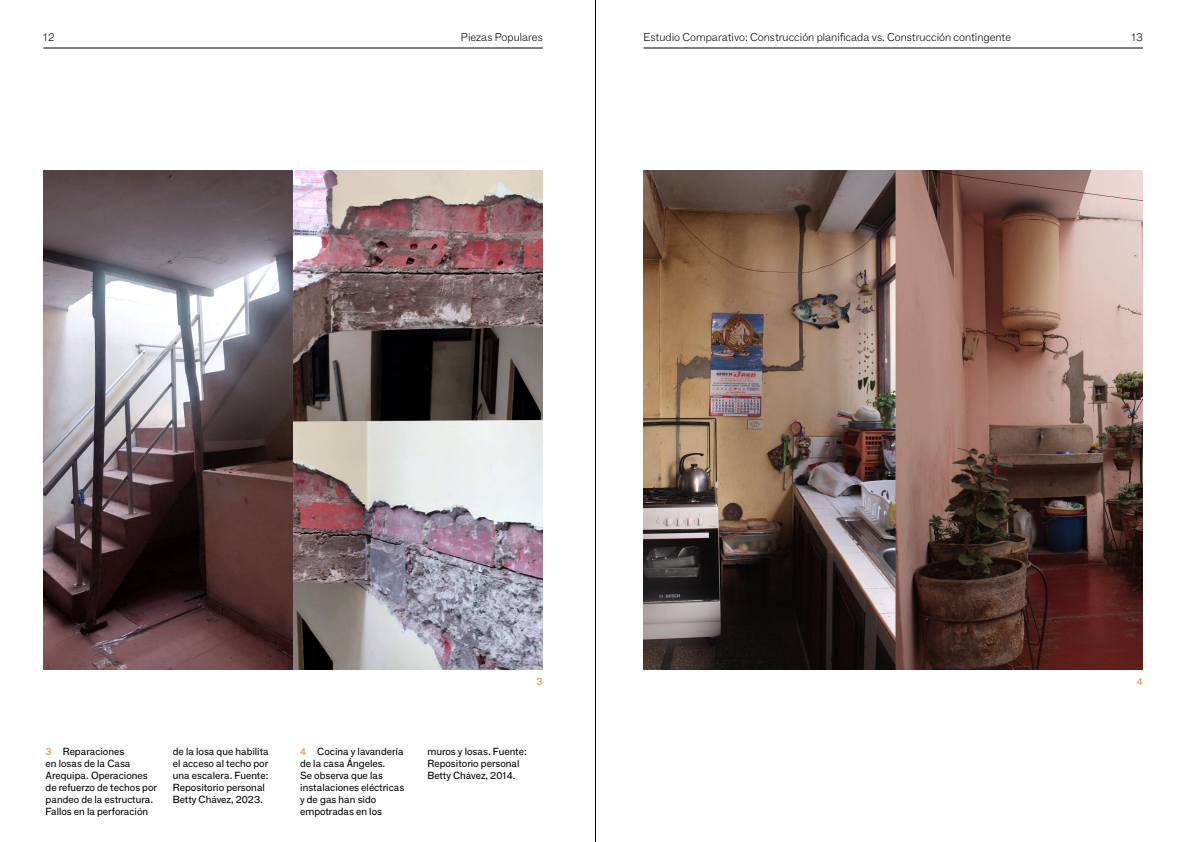
<style>
.page{position:relative;width:1191px;height:842px;background:#fff}
.page>*{position:absolute;margin:0;border:0;box-sizing:border-box;transform-origin:0 0}
.t1{font:100 11px "F Grotesk";color:#000}
.t2{font:10px/12px "F Grotesk";color:#000}
.t3{font:700 10px "F Grotesk";color:#e6ab6d}
.s1{font-weight:700;color:#e6ab6d}
</style>
<div class="page">
<hr style="left:43px;top:48px;width:500px;height:1px;background:#000">
<hr style="left:643px;top:48px;width:500px;height:1px;background:#000">
<hr style="left:595px;top:0;width:1px;height:842px;background:#000">
<img style="left:643px;top:170px;width:500px;height:499px">
<img style="left:43px;top:170px;width:500px;height:499px">
<p class="t1" style="left:43px;top:29px;width:13px">12</p>
<p class="t1" style="left:461px;top:29px;width:83px">Piezas Populares</p>
<p class="t1" style="left:643px;top:29px;width:369px">Estudio Comparativo: Construcción planificada vs. Construcción contingente</p>
<p class="t1" style="left:1131px;top:29px;width:13px">13</p>
<p class="t3" style="left:536px;top:674px;width:8px">3</p>
<p class="t2" style="left:46px;top:745px;width:113px"><span class="s1">3</span> Reparaciones<br>en losas de la Casa<br>Arequipa. Operaciones de refuerzo de techos por pandeo de la estructura.<br>Fallos en la perforación</p>
<p class="t2" style="left:173px;top:745px;width:97px">de la losa que habilita el acceso al techo por una escalera. Fuente:<br>Repositorio personal<br>Betty Chávez, 2023.</p>
<p class="t2" style="left:300px;top:745px;width:106px"><span class="s1">4</span> Cocina y lavandería de la casa Ángeles.<br>Se observa que las instalaciones eléctricas y de gas han sido empotradas en los</p>
<p class="t2" style="left:427px;top:745px;width:101px">muros y losas. Fuente:<br>Repositorio personal<br>Betty Chávez, 2014.</p>
<p class="t3" style="left:1136px;top:674px;width:8px">4</p>
</div>
